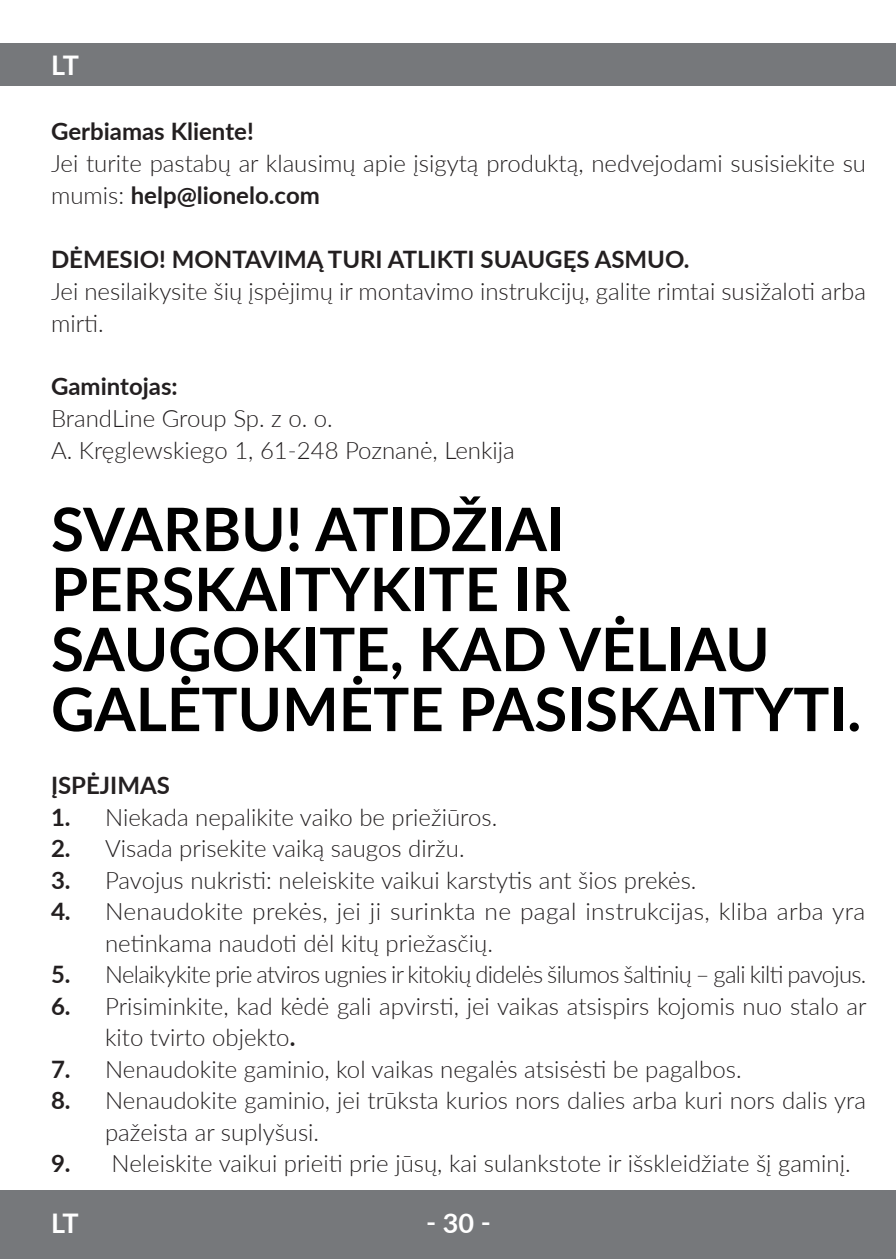
<style>
.page{position:relative;width:896px;height:1259px;background:#fff}
.page>*{position:absolute;margin:0;border:0;box-sizing:border-box;transform-origin:0 0}
.t1{font:700 60px/60px "Lato";color:#000}
.t2{font:700 27px "Lato";color:#fff}
.t3{font:300 24px/31.8px "Lato";color:#231f20}
.t4{font:300 24px "Lato";letter-spacing:-.025em;color:#231f20}
.t5{font:700 24px "Lato";color:#231f20}
.s1{font-weight:700}
</style>
<div class="page">
<div style="left:0;top:1190px;width:895px;height:69px;background:#76787b"></div>
<div style="left:0;top:44px;width:895px;height:42px;background:#76787b"></div>
<p class="t2" style="left:51px;top:50px;width:29px">LT</p>
<p class="t5" style="left:51px;top:114px;width:204px">Gerbiamas Kliente!</p>
<p class="t3" style="left:51px;top:147px;width:816px">Jei turite pastabų ar klausimų apie įsigytą produktą, nedvejodami susisiekite su mumis: <span class="s1">help@lionelo.com</span></p>
<p class="t5" style="left:51px;top:242px;width:640px">DĖMESIO! MONTAVIMĄ TURI ATLIKTI SUAUGĘS ASMUO.</p>
<p class="t3" style="left:51px;top:274px;width:816px">Jei nesilaikysite šių įspėjimų ir montavimo instrukcijų, galite rimtai susižaloti arba mirti.</p>
<p class="t5" style="left:51px;top:369px;width:128px">Gamintojas:</p>
<p class="t3" style="left:51px;top:402px;width:465px">BrandLine Group Sp. z o. o.<br>A. Kręglewskiego 1, 61-248 Poznanė, Lenkija</p>
<h1 class="t1" style="left:51px;top:497px;width:811px">SVARBU! ATIDŽIAI<br>PERSKAITYKITE IR<br>SAUGOKITE, KAD VĖLIAU<br>GALĖTUMĖTE PASISKAITYTI.</h1>
<p class="t5" style="left:51px;top:768px;width:120px">ĮSPĖJIMAS</p>
<p class="t3" style="left:51px;top:800px;width:448px"><span class="s1">1.</span> Niekada nepalikite vaiko be priežiūros.</p>
<p class="t3" style="left:51px;top:832px;width:415px"><span class="s1">2.</span> Visada prisekite vaiką saugos diržu.</p>
<p class="t3" style="left:51px;top:863px;width:647px"><span class="s1">3.</span> Pavojus nukristi: neleiskite vaikui karstytis ant šios prekės.</p>
<p class="t3" style="left:105px;top:895px;width:761px;text-indent:-54px"><span class="s1">4.</span> Nenaudokite prekės, jei ji surinkta ne pagal instrukcijas, kliba arba yra netinkama naudoti dėl kitų priežasčių.</p>
<p class="t4" style="left:51px;top:958px;width:816px"><span class="s1">5.</span> Nelaikykite prie atviros ugnies ir kitokių didelės šilumos šaltinių – gali kilti pavojus.</p>
<p class="t3" style="left:105px;top:989px;width:763px;text-indent:-54px"><span class="s1">6.</span> Prisiminkite, kad kėdė gali apvirsti, jei vaikas atsispirs kojomis nuo stalo ar kito tvirto objekto<span class="s1">.</span></p>
<p class="t3" style="left:51px;top:1052px;width:692px"><span class="s1">7.</span> Nenaudokite gaminio, kol vaikas negalės atsisėsti be pagalbos.</p>
<p class="t3" style="left:105px;top:1084px;width:762px;text-indent:-54px"><span class="s1">8.</span> Nenaudokite gaminio, jei trūksta kurios nors dalies arba kuri nors dalis yra pažeista ar suplyšusi.</p>
<p class="t3" style="left:51px;top:1147px;width:801px"><span class="s1">9.</span> Neleiskite vaikui prieiti prie jūsų, kai sulankstote ir išskleidžiate šį gaminį.</p>
<p class="t2" style="left:51px;top:1207px;width:29px">LT</p>
<p class="t2" style="left:426px;top:1203px;width:66px">‑ 30 ‑</p>
</div>
